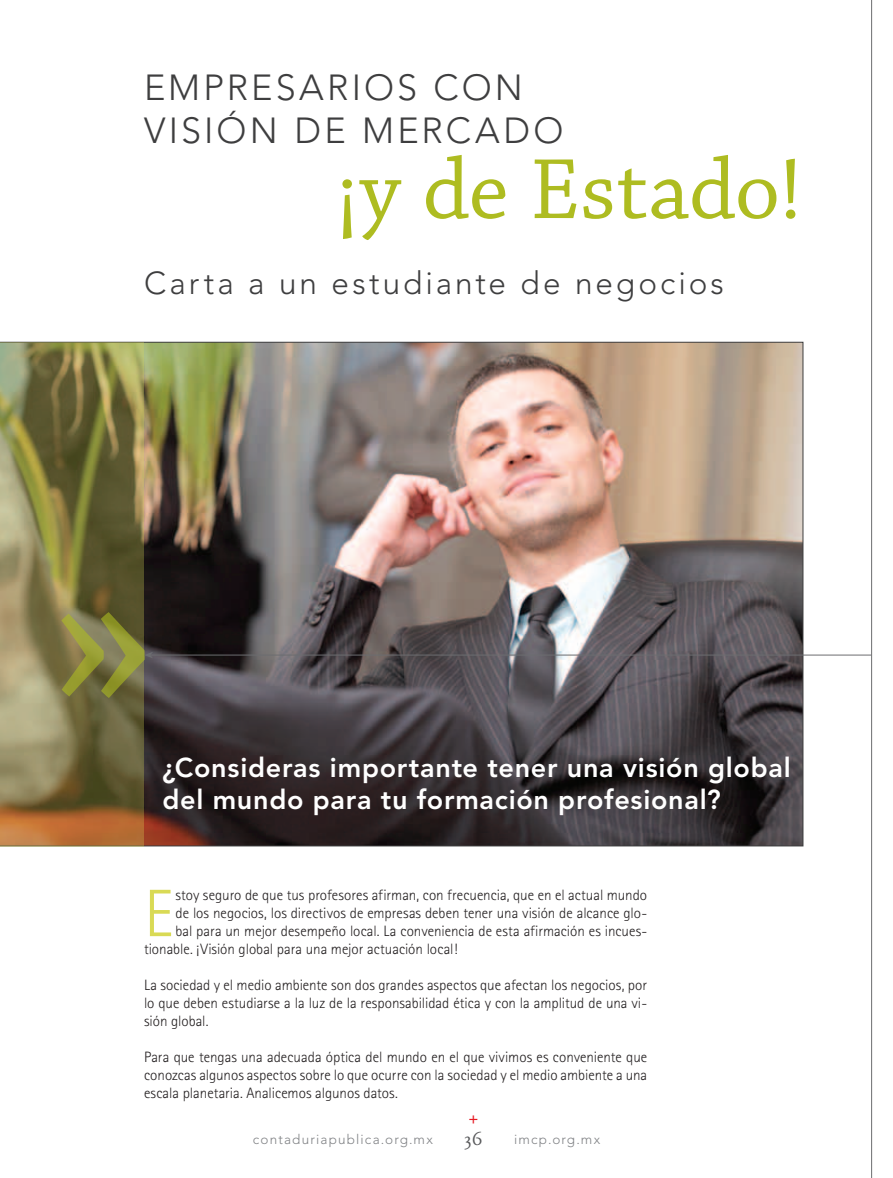
<style>
.page{position:relative;width:893px;height:1178px;background:#fff}
.page>*{position:absolute;margin:0;border:0;box-sizing:border-box;transform-origin:0 0}
.t1{font:90px "Chaparral Pro";letter-spacing:-.01em;color:#aebc21}
.t2{font:300 67.2px "Rotis Sans Serif";color:#d9da55}
.t3{font:300 36px/43.2px "Avenir";letter-spacing:.09em;color:#3e3e3f}
.t4{font:300 31.5px "Avenir";letter-spacing:.095em;color:#3e3e3f}
.t5{font:800 27px/32.4px "Avenir";letter-spacing:.025em;color:#fff}
.t6{font:18px "Scala";color:#57585a}
.t7{font:300 15px/18px "Rotis Sans Serif";color:#231f20;text-align:justify}
.t8{font:500 15px "Avenir";color:#e51a23}
.t9{font:300 13.5px "Avenir";letter-spacing:.085em;color:#808285}
</style>
<div class="page">
<img style="left:144px;top:342px;width:659px;height:504px">
<svg style="left:0;top:342px;width:144px;height:504px"></svg>
<hr style="left:871px;top:0;width:1px;height:1178px;background:#6c6d70">
<hr style="left:151px;top:655px;width:720px;height:1px;background:#6c6d70">
<svg style="left:61px;top:612px;width:92px;height:86px"></svg>
<h3 class="t3" style="left:144px;top:66px;width:421px">Empresarios con visión de mercado</h3>
<h1 class="t1" style="left:335px;top:140px;width:469px">¡y de Estado!</h1>
<h3 class="t4" style="left:144px;top:265px;width:581px">Carta a un estudiante de negocios</h3>
<h3 class="t5" style="left:162px;top:751px;width:630px">¿Consideras importante tener una visión global del mundo para tu formación profesional?</h3>
<h2 class="t2" style="left:144px;top:875px;width:31px">E</h2>
<p class="t7" style="left:176px;top:886px;width:473px">stoy seguro de que tus profesores afirman, con frecuencia, que en el actual mundo</p>
<p class="t7" style="left:176px;top:904px;width:473px">de los negocios, los directivos de empresas deben tener una visión de alcance glo-</p>
<p class="t7" style="left:176px;top:922px;width:473px">bal para un mejor desempeño local. La conveniencia de esta afirmación es incues-</p>
<p class="t7" style="left:144px;top:940px;width:315px">tionable. ¡Visión global para una mejor actuación local!</p>
<p class="t7" style="left:144px;top:976px;width:505px">La sociedad y el medio ambiente son dos grandes aspectos que afectan los negocios, por lo que deben estudiarse a la luz de la responsabilidad ética y con la amplitud de una vi&shy;sión global.</p>
<p class="t7" style="left:144px;top:1048px;width:505px">Para que tengas una adecuada óptica del mundo en el que vivimos es conveniente que conozcas algunos aspectos sobre lo que ocurre con la sociedad y el medio ambiente a una escala planetaria. Analicemos algunos datos.</p>
<p class="t8" style="left:468px;top:1110px;width:11px">+</p>
<p class="t6" style="left:464px;top:1129px;width:20px">36</p>
<p class="t9" style="left:253px;top:1132px;width:182px">contaduriapublica.org.mx</p>
<p class="t9" style="left:514px;top:1132px;width:88px">imcp.org.mx</p>
</div>
